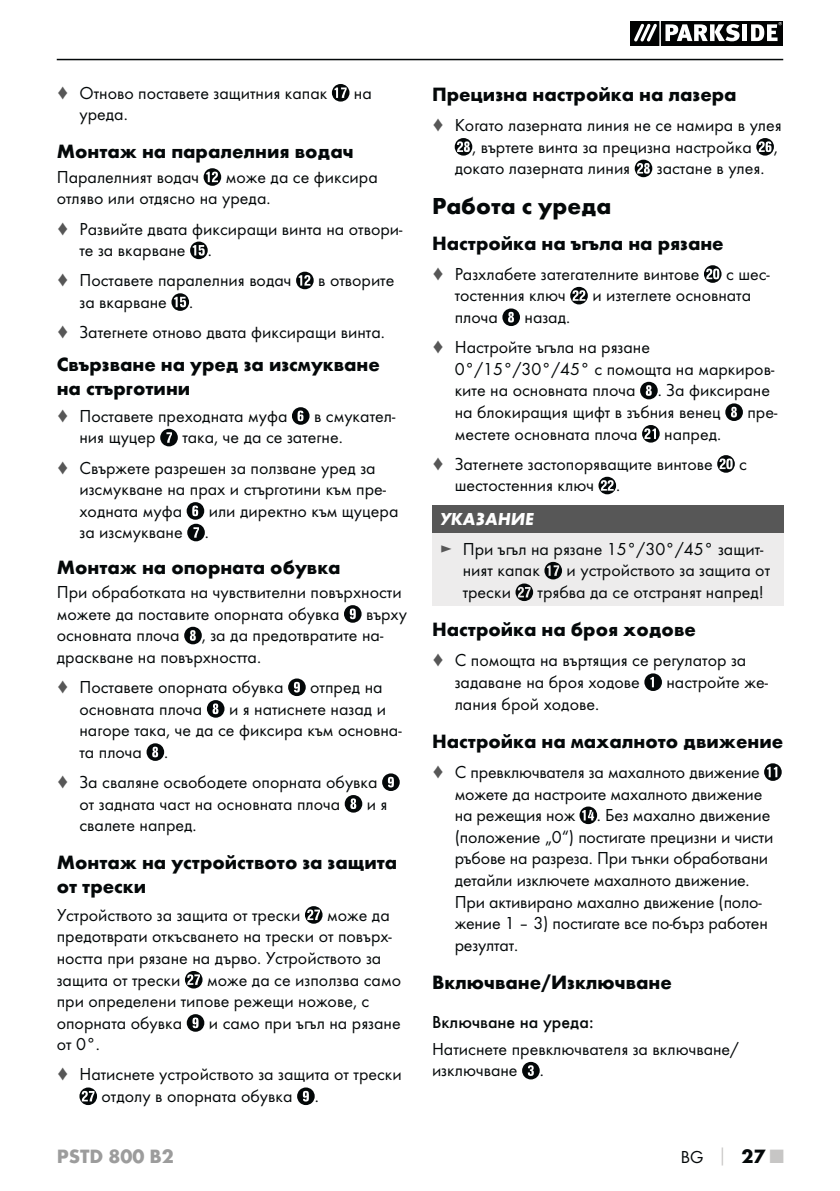
<style>
.page{position:relative;width:840px;height:1191px;background:#fff}
.page>*{position:absolute;margin:0;border:0;box-sizing:border-box;transform-origin:0 0}
.t1{font:700 24px "Futura";color:#040809}
.t2{font:700 20px/24px "Futura";color:#040809}
.t3{font:700 20px "Futura";color:#9c9c9c}
.t4{font:18px/21.6px "Futura Boo";color:#040809}
.t5{font:500 18px "Futura";color:#040809}
.t6{font:italic 700 18px "Futura";color:#fff}
.s1{color:#575757}
.s2{font-family:"Futura";font-weight:700;color:#c7c6c5}
.s3{font-family:"Futura";font-weight:700;font-size:20px}
.s4{font-family:"Futura";font-weight:700;font-size:20px;color:#c7c6c5}
</style>
<div class="page">
<hr style="left:57px;top:59px;width:725px;height:1px;background:#040809">
<svg style="left:630px;top:21px;width:152px;height:24px"></svg>
<svg style="left:332px;top:84px;width:17px;height:18px"></svg>
<svg style="left:203px;top:168px;width:18px;height:18px"></svg>
<svg style="left:190px;top:241px;width:17px;height:18px"></svg>
<svg style="left:296px;top:272px;width:17px;height:17px"></svg>
<svg style="left:171px;top:293px;width:18px;height:18px"></svg>
<svg style="left:292px;top:407px;width:17px;height:18px"></svg>
<svg style="left:160px;top:429px;width:18px;height:17px"></svg>
<svg style="left:186px;top:502px;width:19px;height:39px"></svg>
<svg style="left:344px;top:605px;width:17px;height:18px"></svg>
<svg style="left:184px;top:627px;width:18px;height:17px"></svg>
<svg style="left:288px;top:678px;width:17px;height:18px"></svg>
<svg style="left:207px;top:700px;width:17px;height:17px"></svg>
<svg style="left:146px;top:743px;width:18px;height:18px"></svg>
<svg style="left:382px;top:773px;width:17px;height:18px"></svg>
<svg style="left:344px;top:795px;width:18px;height:17px"></svg>
<svg style="left:305px;top:906px;width:17px;height:17px"></svg>
<svg style="left:185px;top:971px;width:17px;height:17px"></svg>
<svg style="left:187px;top:1014px;width:17px;height:17px"></svg>
<svg style="left:79px;top:1087px;width:18px;height:18px"></svg>
<svg style="left:297px;top:1087px;width:17px;height:18px"></svg>
<svg style="left:454px;top:138px;width:18px;height:18px"></svg>
<svg style="left:756px;top:138px;width:17px;height:18px"></svg>
<svg style="left:634px;top:160px;width:18px;height:17px"></svg>
<svg style="left:704px;top:265px;width:17px;height:18px"></svg>
<svg style="left:570px;top:287px;width:17px;height:17px"></svg>
<svg style="left:502px;top:308px;width:17px;height:18px"></svg>
<svg style="left:640px;top:382px;width:17px;height:17px"></svg>
<svg style="left:725px;top:403px;width:17px;height:18px"></svg>
<svg style="left:642px;top:425px;width:17px;height:17px"></svg>
<svg style="left:717px;top:455px;width:17px;height:18px"></svg>
<svg style="left:598px;top:477px;width:17px;height:17px"></svg>
<div style="left:432px;top:505px;width:350px;height:28px;background:#575757"></div>
<div style="left:432px;top:533px;width:350px;height:73px;background:#edecec"></div>
<svg style="left:544px;top:562px;width:17px;height:17px"></svg>
<svg style="left:515px;top:583px;width:18px;height:18px"></svg>
<svg style="left:644px;top:673px;width:17px;height:18px"></svg>
<svg style="left:764px;top:763px;width:17px;height:18px"></svg>
<svg style="left:579px;top:806px;width:17px;height:18px"></svg>
<svg style="left:522px;top:1061px;width:17px;height:18px"></svg>
<p class="t4" style="left:57px;top:83px;width:272px"><span class="s1">♦</span> Отново поставете защитния капак</p>
<p class="t4" style="left:354px;top:83px;width:19px">на</p>
<p class="t4" style="left:79px;top:104px;width:50px">уреда.</p>
<p class="t2" style="left:57px;top:141px;width:298px">Монтаж на паралелния водач</p>
<p class="t4" style="left:57px;top:167px;width:144px">Паралелният водач</p>
<p class="t4" style="left:57px;top:167px;width:322px;text-indent:169px">може да се фиксира отляво или отдясно на уреда.</p>
<p class="t4" style="left:79px;top:219px;width:324px;text-indent:-23px"><span class="s1">♦</span> Развийте двата фиксиращи винта на отвори&shy;те за вкарване .</p>
<p class="t4" style="left:57px;top:270px;width:236px"><span class="s1">♦</span> Поставете паралелния водач</p>
<p class="t4" style="left:318px;top:270px;width:78px">в отворите</p>
<p class="t4" style="left:57px;top:288px;width:329px;line-height:30px;text-indent:23px">за вкарване .<br><span class="s1">♦</span> Затегнете отново двата фиксиращи винта.</p>
<p class="t2" style="left:57px;top:353px;width:324px">Свързване на уред за изсмукване на стърготини</p>
<p class="t4" style="left:57px;top:406px;width:232px"><span class="s1">♦</span> Поставете преходната муфа</p>
<p class="t4" style="left:314px;top:406px;width:83px">в смукател-</p>
<p class="t4" style="left:79px;top:427px;width:78px">ния щуцер</p>
<p class="t4" style="left:57px;top:423px;width:320px;line-height:30px;text-indent:125px">така, че да се затегне.<br><span class="s1">♦</span> Свържете разрешен за ползване уред за</p>
<p class="t4" style="left:79px;top:479px;width:308px">изсмукване на прах и стърготини към пре&shy;ходната муфа</p>
<p class="t4" style="left:79px;top:501px;width:320px;text-indent:129px">или директно към щуцера за изсмукване .</p>
<p class="t2" style="left:57px;top:557px;width:285px">Монтаж на опорната обувка</p>
<p class="t4" style="left:57px;top:582px;width:346px">При обработката на чувствителни повърхности можете да поставите опорната обувка</p>
<p class="t4" style="left:57px;top:604px;width:351px;text-indent:309px">върху основната плоча , за да предотвратите на&shy;драскване на повърхността.</p>
<p class="t4" style="left:57px;top:677px;width:228px"><span class="s1">♦</span> Поставете опорната обувка</p>
<p class="t4" style="left:310px;top:677px;width:74px">отпред на</p>
<p class="t4" style="left:79px;top:699px;width:124px">основната плоча</p>
<p class="t4" style="left:79px;top:699px;width:323px;text-indent:149px">и я натиснете назад и нагоре така, че да се фиксира към основна&shy;та плоча .</p>
<p class="t4" style="left:79px;top:772px;width:299px;text-indent:-23px"><span class="s1">♦</span> За сваляне освободете опорната обувка от задната част на основната плоча</p>
<p class="t4" style="left:366px;top:793px;width:22px">и я</p>
<p class="t4" style="left:79px;top:815px;width:119px">свалете напред.</p>
<p class="t2" style="left:57px;top:852px;width:342px">Монтаж на устройството за защита от трески</p>
<p class="t4" style="left:57px;top:905px;width:245px">Устройството за защита от трески</p>
<p class="t4" style="left:57px;top:905px;width:336px;text-indent:270px">може да предотврати откъсването на трески от повърх&shy;ността при рязане на дърво. Устройството за защита от трески</p>
<p class="t4" style="left:57px;top:969px;width:345px;text-indent:150px">може да се използва само при определени типове режещи ножове, с опорната обувка</p>
<p class="t4" style="left:209px;top:1013px;width:193px">и само при ъгъл на рязане</p>
<p class="t4" style="left:57px;top:1030px;width:346px;line-height:30px">от 0°.<br><span class="s1">♦</span> Натиснете устройството за защита от трески</p>
<p class="t4" style="left:101px;top:1086px;width:218px">отдолу в опорната обувка .</p>
<p class="t2" style="left:432px;top:84px;width:306px">Прецизна настройка на лазера</p>
<p class="t4" style="left:432px;top:115px;width:351px"><span class="s1">♦</span> Когато лазерната линия не се намира в улея</p>
<p class="t4" style="left:472px;top:137px;width:307px">, въртете винта за прецизна настройка ,</p>
<p class="t4" style="left:454px;top:158px;width:177px">докато лазерната линия</p>
<p class="t4" style="left:656px;top:158px;width:109px">застане в улея.</p>
<h1 class="t1" style="left:432px;top:197px;width:181px">Работа с уреда</h1>
<p class="t2" style="left:432px;top:233px;width:293px">Настройка на ъгъла на рязане</p>
<p class="t4" style="left:432px;top:264px;width:269px"><span class="s1">♦</span> Разхлабете затегателните винтове</p>
<p class="t4" style="left:725px;top:264px;width:45px">с шес-</p>
<p class="t4" style="left:454px;top:285px;width:112px">тостенния ключ</p>
<p class="t4" style="left:592px;top:285px;width:160px">и изтеглете основната</p>
<p class="t4" style="left:454px;top:307px;width:45px">плоча</p>
<p class="t4" style="left:432px;top:303px;width:219px;line-height:30px;text-indent:92px">назад.<br><span class="s1">♦</span> Настройте ъгъла на рязане</p>
<p class="t4" style="left:454px;top:359px;width:321px">0°/15°/30°/45° с помощта на маркиров&shy;ките на основната плоча . За фиксиране на блокиращия щифт в зъбния венец</p>
<p class="t4" style="left:747px;top:402px;width:31px">пре-</p>
<p class="t4" style="left:454px;top:424px;width:184px">местете основната плоча</p>
<p class="t4" style="left:432px;top:419px;width:290px;line-height:30px;text-indent:232px">напред. <span class="s1">♦</span> Затегнете застопоряващите винтове</p>
<p class="t4" style="left:738px;top:454px;width:9px">с</p>
<p class="t4" style="left:454px;top:475px;width:167px">шестостенния ключ .</p>
<p class="t6" style="left:440px;top:513px;width:95px">УКАЗАНИЕ</p>
<p class="t4" style="left:462px;top:539px;width:302px;text-indent:-23px"><span class="s1">►</span> При ъгъл на рязане 15°/30°/45° защит&shy;ният капак</p>
<p class="t4" style="left:566px;top:560px;width:205px">и устройството за защита от</p>
<p class="t4" style="left:462px;top:582px;width:50px">трески</p>
<p class="t4" style="left:537px;top:582px;width:228px">трябва да се отстранят напред!</p>
<p class="t2" style="left:432px;top:619px;width:265px">Настройка на броя ходове</p>
<p class="t4" style="left:454px;top:650px;width:293px;text-indent:-23px"><span class="s1">♦</span> С помощта на въртящия се регулатор за задаване на броя ходове</p>
<p class="t4" style="left:666px;top:672px;width:103px">настройте же-</p>
<p class="t4" style="left:454px;top:693px;width:146px">лания брой ходове.</p>
<p class="t2" style="left:432px;top:731px;width:352px">Настройка на махалното движение</p>
<p class="t4" style="left:454px;top:762px;width:320px;text-indent:-23px"><span class="s1">♦</span> С превключвателя за махалното движение можете да настроите махалното движение на режещия нож . Без махално движение (положение „0“) постигате прецизни и чисти ръбове на разреза. При тънки обработвани детайли изключете махалното движение.<br>При активирано махално движение (поло&shy;жение 1 – 3) постигате все по-бърз работен резултат.</p>
<p class="t2" style="left:432px;top:972px;width:241px">Включване/Изключване</p>
<p class="t5" style="left:432px;top:1013px;width:163px">Включване на уреда:</p>
<p class="t4" style="left:432px;top:1039px;width:308px">Натиснете превключвателя за включване/ изключване .</p>
<p class="t3" style="left:57px;top:1148px;width:119px">PSTD 800 B2</p>
<p class="t4" style="left:680px;top:1146px;width:104px">BG <span class="s2">│</span> <span class="s3">27</span> <span class="s4">■</span></p>
</div>
